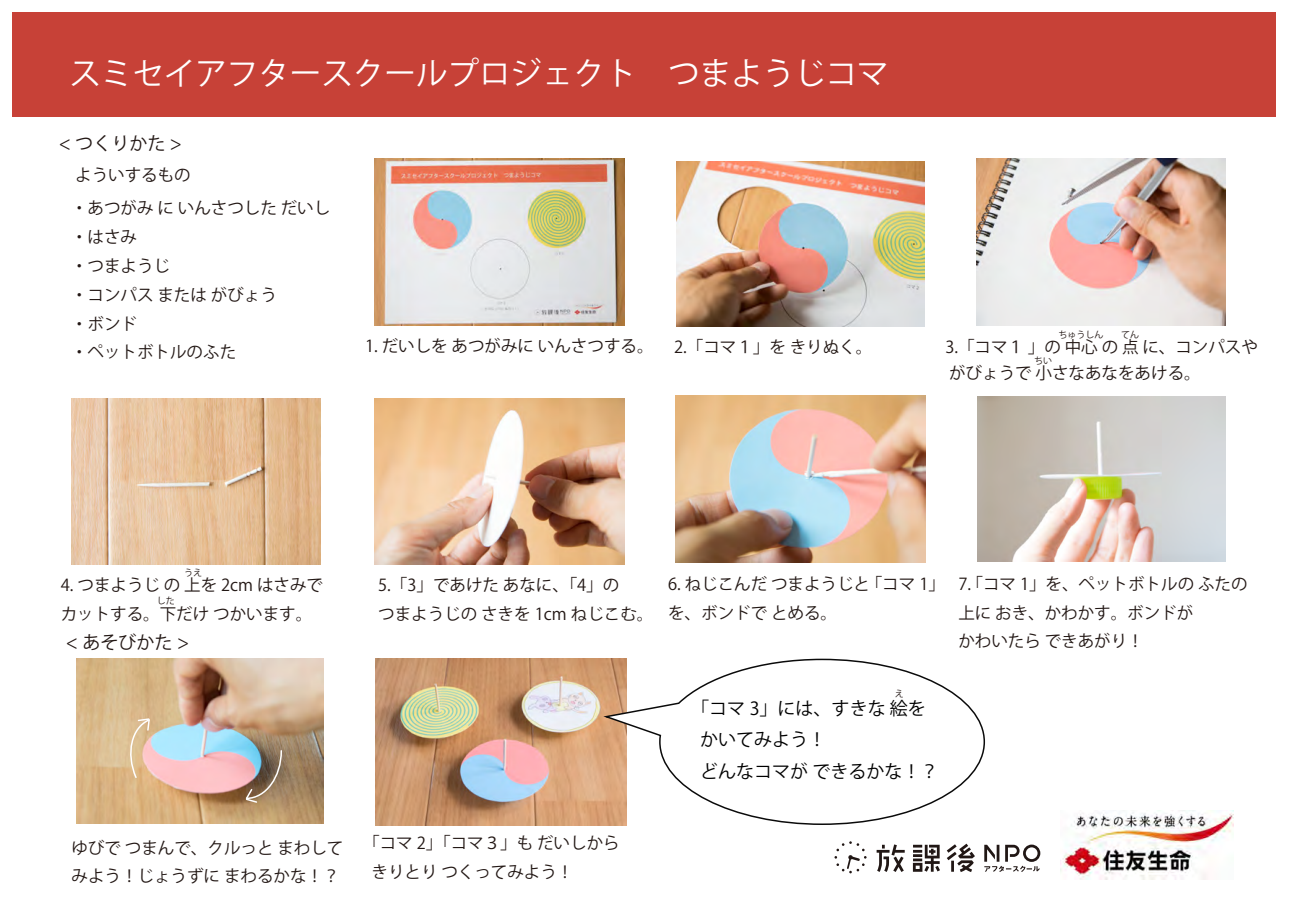
<style>
.page{position:relative;width:1289px;height:919px;background:#fff}
.page>*{position:absolute;margin:0;border:0;box-sizing:border-box;transform-origin:0 0}
.t1{font:31.5px "Koz Go Pr 6 N";color:#fff}
.t2{font:18px/31.5px "Koz Go Pr 6 N";color:#000}
.t3{font:18px "Koz Go Pr 6 N";color:#231815}
.t4{font:16.5px/28.8px "Koz Go Pr 6 N";color:#231815}
.t5{font:9px "Koz Go Pr 6 N";color:#231815}
</style>
<div class="page">
<div style="left:13px;top:13px;width:1263px;height:104px;background:#c74137"></div>
<svg style="left:834px;top:841px;width:206px;height:32px"></svg>
<img style="left:1060px;top:810px;width:173px;height:69px">
<img style="left:676px;top:161px;width:248px;height:165px">
<img style="left:976px;top:159px;width:249px;height:166px">
<img style="left:72px;top:398px;width:248px;height:166px">
<img style="left:374px;top:398px;width:250px;height:166px">
<img style="left:977px;top:396px;width:248px;height:165px">
<img style="left:77px;top:658px;width:246px;height:165px">
<img style="left:374px;top:159px;width:250px;height:166px">
<img style="left:676px;top:395px;width:249px;height:167px">
<img style="left:376px;top:658px;width:224px;height:167px">
<svg style="left:600px;top:658px;width:385px;height:167px"></svg>
<svg style="left:244px;top:749px;width:39px;height:54px;background:#938579"></svg>
<svg style="left:126px;top:717px;width:25px;height:62px;background:#e3c29e"></svg>
<p class="t1" style="left:69px;top:55px;width:820px">スミセイアフタースクールプロジェクト　つまようじコマ</p>
<p class="t3" style="left:59px;top:134px;width:125px">&lt; つくりかた &gt;</p>
<p class="t4" style="left:71px;top:158px;width:261px;line-height:33.5px">よういするもの<br>・あつがみ に いんさつした だいし</p>
<p class="t4" style="left:71px;top:223px;width:207px">・はさみ<br>・つまようじ<br>・コンパス または がびょう・ボンド<br>・ペットボトルのふた</p>
<p class="t4" style="left:365px;top:332px;width:290px">1. だいしを あつがみに いんさつする。</p>
<p class="t4" style="left:674px;top:333px;width:200px">2.「コマ１」を きりぬく。</p>
<p class="t5" style="left:1058px;top:330px;width:46px">ちゅうしん</p>
<p class="t5" style="left:1121px;top:330px;width:19px">てん</p>
<p class="t4" style="left:945px;top:335px;width:314px;line-height:25.5px">3.「コマ１ 」の 中心 の 点 に、コンパスやがびょうで 小さなあなをあける。</p>
<p class="t5" style="left:1034px;top:355px;width:19px">ちい</p>
<p class="t5" style="left:184px;top:567px;width:19px">うえ</p>
<p class="t4" style="left:61px;top:571px;width:264px">4. つまようじ の 上を 2cm はさみでカットする。下だけ つかいます。</p>
<p class="t4" style="left:378px;top:571px;width:277px">5.「3」であけた あなに、「4」の<br>つまようじの さきを 1cm ねじこむ。</p>
<p class="t4" style="left:668px;top:569px;width:278px">6. ねじこんだ つまようじと 「コマ 1」を、ボンドで とめる。</p>
<p class="t5" style="left:157px;top:595px;width:19px">した</p>
<p class="t3" style="left:66px;top:632px;width:125px">&lt; あそびかた &gt;</p>
<p class="t4" style="left:72px;top:833px;width:273px">ゆびで つまんで、クルっと まわしてみよう！じょうずに まわるかな！？</p>
<p class="t4" style="left:371px;top:829px;width:250px;text-indent:-8px">「コマ 2」「コマ３」も だいしからきりとり つくってみよう！</p>
<p class="t5" style="left:894px;top:688px;width:10px">え</p>
<p class="t2" style="left:700px;top:693px;width:240px;text-indent:-9px">「コマ 3」には、すきな 絵をかいてみよう！<br>どんなコマが できるかな！？</p>
<p class="t4" style="left:958px;top:569px;width:291px">7. 「コマ 1」を、ペットボトルの ふたの上に おき、かわかす。ボンドが<br>かわいたら できあがり！</p>
</div>
